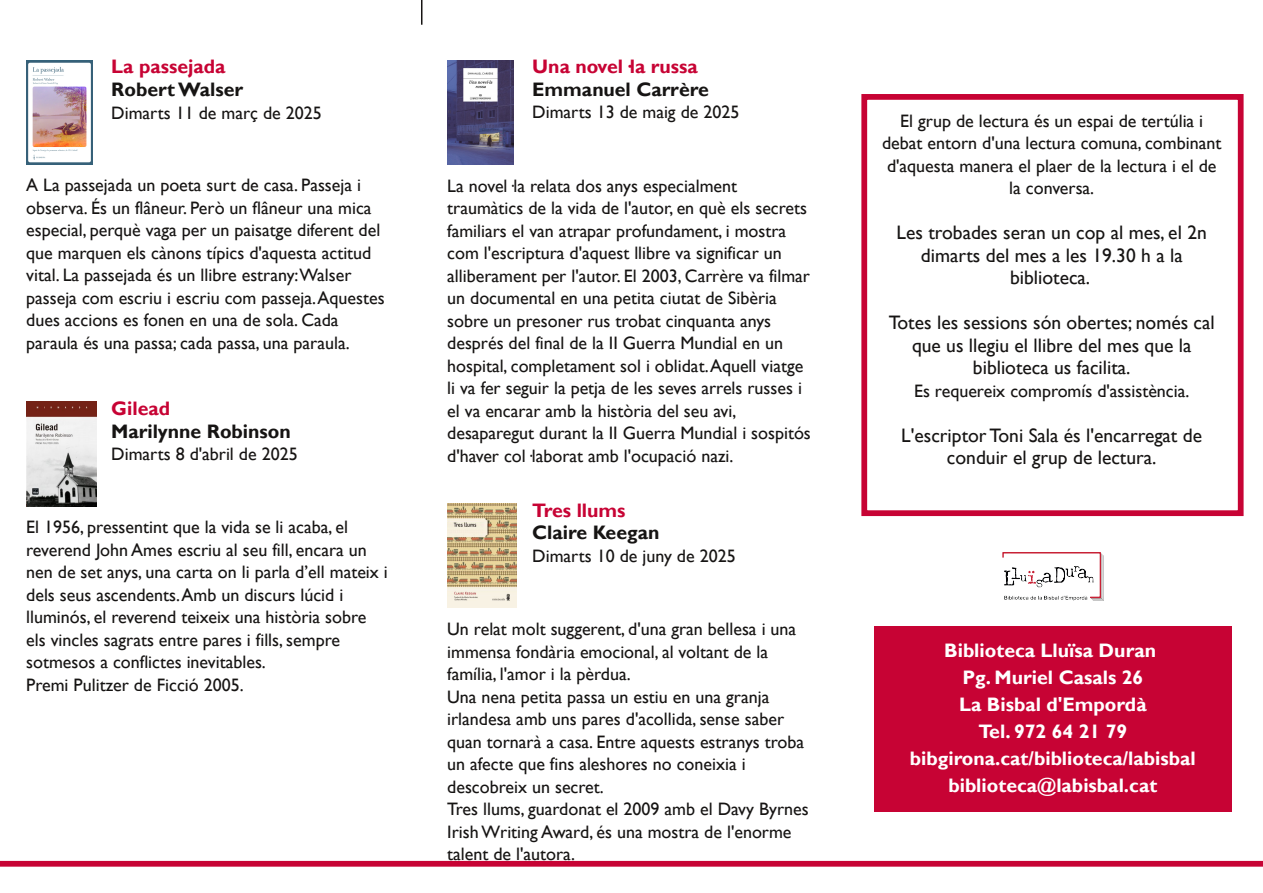
<style>
.page{position:relative;width:1263px;height:893px;background:#fff}
.page>*{position:absolute;margin:0;border:0;box-sizing:border-box;transform-origin:0 0}
.t1{font:19.5px/22.5px "Gill Sans";color:#161413;text-align:center}
.t2{font:700 19.5px/27px "Gill Sans";color:#fff;text-align:center}
.t3{font:700 19.5px "Gill Sans";color:#161413}
.t4{font:700 19.5px "Gill Sans";color:#c70334}
.t5{font:18px/22.5px "Gill Sans";color:#161413}
</style>
<div class="page">
<div style="left:861px;top:94px;width:382px;height:422px;border:6px solid #c70334"></div>
<div style="left:874px;top:627px;width:358px;height:185px;background:#c70334"></div>
<img style="left:1002px;top:552px;width:102px;height:49px">
<div style="left:0;top:861px;width:1261px;height:6px;background:#c70334"></div>
<svg style="left:421px;top:0;width:1px;height:25px"></svg>
<img style="left:26px;top:402px;width:70px;height:104px">
<img style="left:26px;top:60px;width:66px;height:104px">
<img style="left:447px;top:60px;width:66px;height:104px">
<img style="left:447px;top:503px;width:70px;height:105px">
<p class="t4" style="left:111px;top:55px;width:116px">La passejada</p>
<p class="t3" style="left:111px;top:78px;width:133px">RobertWalser</p>
<p class="t5" style="left:111px;top:101px;width:212px">Dimarts 11 de març de 2025</p>
<p class="t5" style="left:26px;top:174px;width:360px">A La passejada un poeta surt de casa. Passeja i observa. És un flâneur. Però un flâneur una mica especial, perquè vaga per un paisatge diferent del que marquen els cànons típics d'aquesta actitud vital. La passejada és un llibre estrany:Walser passeja com escriu i escriu com passeja.Aquestes dues accions es fonen en una de sola. Cada paraula és una passa; cada passa, una paraula.</p>
<p class="t4" style="left:111px;top:397px;width:60px">Gilead</p>
<p class="t3" style="left:111px;top:420px;width:181px">Marilynne Robinson</p>
<p class="t5" style="left:111px;top:443px;width:188px">Dimarts 8 d'abril de 2025</p>
<p class="t5" style="left:26px;top:516px;width:363px">El 1956, pressentint que la vida se li acaba, el reverend John Ames escriu al seu fill, encara un nen de set anys, una carta on li parla d’ell mateix i dels seus ascendents.Amb un discurs lúcid i lluminós, el reverend teixeix una història sobre els vincles sagrats entre pares i fills, sempre sotmesos a conflictes inevitables.<br>Premi Pulitzer de Ficció 2005.</p>
<p class="t4" style="left:532px;top:55px;width:167px">Una novel·la russa</p>
<p class="t3" style="left:532px;top:78px;width:178px">Emmanuel Carrère</p>
<p class="t5" style="left:532px;top:101px;width:209px">Dimarts 13 de maig de 2025</p>
<p class="t5" style="left:447px;top:174px;width:365px">La novel·la relata dos anys especialment traumàtics de la vida de l'autor, en què els secrets familiars el van atrapar profundament, i mostra com l'escriptura d'aquest llibre va significar un alliberament per l'autor. El 2003, Carrère va filmar un documental en una petita ciutat de Sibèria sobre un presoner rus trobat cinquanta anys després del final de la II Guerra Mundial en un hospital, completament sol i oblidat.Aquell viatge li va fer seguir la petja de les seves arrels russes i el va encarar amb la història del seu avi, desaparegut durant la II Guerra Mundial i sospitós d'haver col·laborat amb l'ocupació nazi.</p>
<p class="t4" style="left:532px;top:498px;width:95px">Tres llums</p>
<p class="t3" style="left:532px;top:521px;width:129px">Claire Keegan</p>
<p class="t5" style="left:532px;top:544px;width:205px">Dimarts 10 de juny de 2025</p>
<p class="t5" style="left:447px;top:618px;width:363px">Un relat molt suggerent, d'una gran bellesa i una immensa fondària emocional, al voltant de la família, l'amor i la pèrdua.<br>Una nena petita passa un estiu en una granja irlandesa amb uns pares d'acollida, sense saber quan tornarà a casa. Entre aquests estranys troba un afecte que fins aleshores no coneixia i descobreix un secret.<br>Tres llums, guardonat el 2009 amb el Davy Byrnes IrishWriting Award, és una mostra de l'enorme talent de l'autora.</p>
<p class="t5" style="left:882px;top:109px;width:341px;text-align:center">El grup de lectura és un espai de tertúlia i debat entorn d'una lectura comuna, combinant d'aquesta manera el plaer de la lectura i el de la conversa.</p>
<p class="t1" style="left:897px;top:221px;width:312px">Les trobades seran un cop al mes, el 2n dimarts del mes a les 19.30 h a la biblioteca.</p>
<p class="t1" style="left:889px;top:311px;width:328px">Totes les sessions són obertes; només cal que us llegiu el llibre del mes que la biblioteca us facilita.</p>
<p class="t5" style="left:914px;top:379px;width:277px">Es requereix compromís d'assistència.</p>
<p class="t1" style="left:901px;top:424px;width:302px">L'escriptor Toni Sala és l'encarregat de conduir el grup de lectura.</p>
<p class="t2" style="left:910px;top:637px;width:288px">Biblioteca Lluïsa Duran<br>Pg. Muriel Casals 26<br>La Bisbal d'Empordà<br>Tel. 972 64 21 79 bibgirona.cat/biblioteca/labisbal biblioteca@labisbal.cat</p>
</div>
